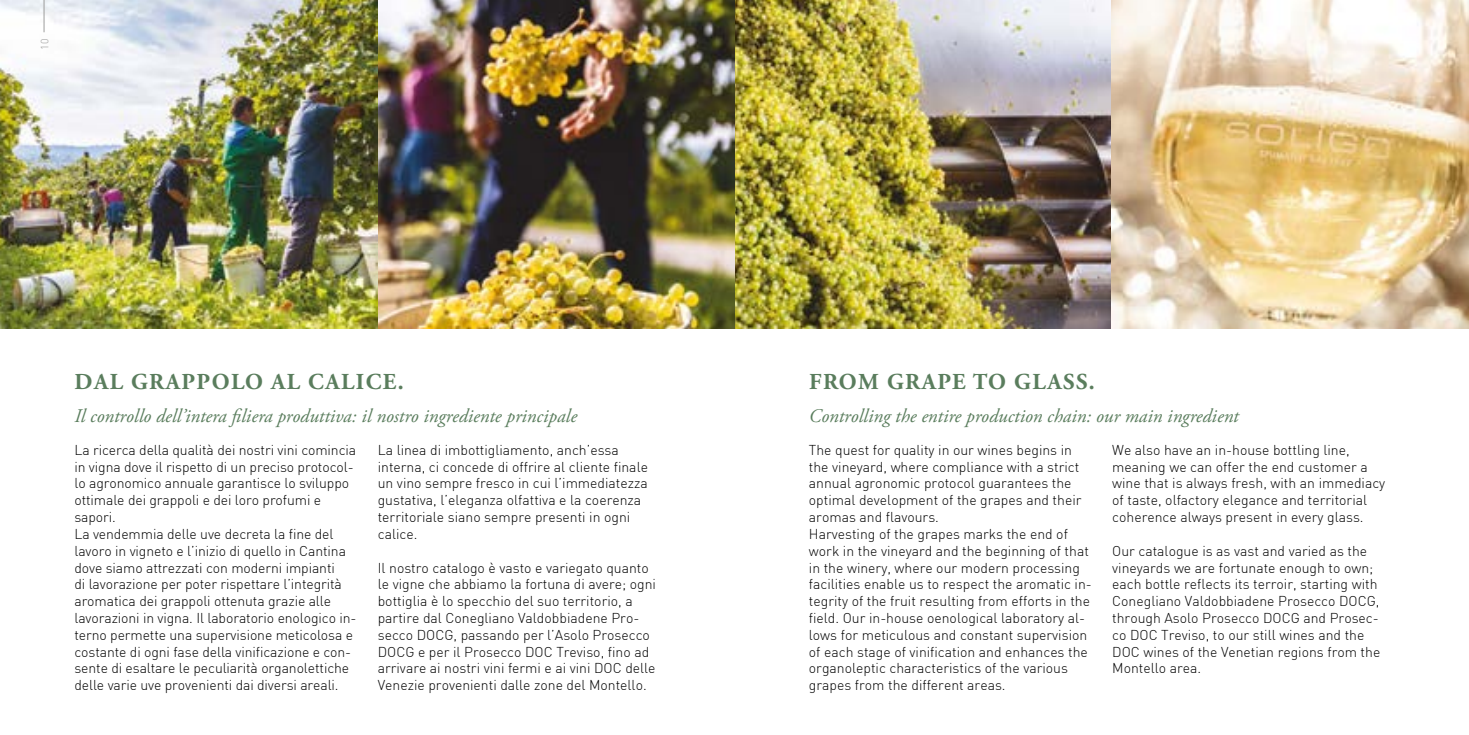
<style>
.page{position:relative;width:1469px;height:735px;background:#fff}
.page>*{position:absolute;margin:0;border:0;box-sizing:border-box;transform-origin:0 0}
.t1{font:700 22.75px "Adobe Garamond Pro";letter-spacing:.065em;color:#5a7d5d}
.t2{font:italic 19.25px "Adobe Garamond Pro";color:#5a7d5d}
.t3{font:300 14px/16.8px "DIN";color:#000}
.t4{font:300 10.5px "DIN";color:#9d9d9c}
</style>
<div class="page">
<img style="left:0;top:0;width:1111px;height:328px">
<img style="left:1111px;top:0;width:357px;height:328px">
<hr style="left:44px;top:0;width:1px;height:32px;background:#9d9d9c">
<p class="t4" style="left:38px;top:50px;width:12px;rotate:-90deg">10</p>
<h1 class="t1" style="left:75px;top:368px;width:330px">DAL GRAPPOLO AL CALICE.</h1>
<h2 class="t2" style="left:74px;top:403px;width:504px">Il controllo dell’intera filiera produttiva: il nostro ingrediente principale</h2>
<p class="t3" style="left:74px;top:441px;width:283px">La ricerca della qualità dei nostri vini comincia in vigna dove il rispetto di un preciso protocol&shy;lo agronomico annuale garantisce lo sviluppo ottimale dei grappoli e dei loro profumi e sapori.<br>La vendemmia delle uve decreta la fine del lavoro in vigneto e l’inizio di quello in Cantina dove siamo attrezzati con moderni impianti<br>di lavorazione per poter rispettare l’integrità aromatica dei grappoli ottenuta grazie alle lavorazioni in vigna. Il laboratorio enologico in&shy;terno permette una supervisione meticolosa e costante di ogni fase della vinificazione e con&shy;sente di esaltare le peculiarità organolettiche delle varie uve provenienti dai diversi areali.</p>
<p class="t3" style="left:378px;top:441px;width:272px">La linea di imbottigliamento, anch’essa interna, ci concede di offrire al cliente finale un vino sempre fresco in cui l’immediatezza gustativa, l’eleganza olfattiva e la coerenza territoriale siano sempre presenti in ogni calice.</p>
<p class="t3" style="left:378px;top:558px;width:280px">Il nostro catalogo è vasto e variegato quanto le vigne che abbiamo la fortuna di avere; ogni bottiglia è lo specchio del suo territorio, a partire dal Conegliano Valdobbiadene Pro&shy;secco DOCG, passando per l’Asolo Prosecco DOCG e per il Prosecco DOC Treviso, fino ad arrivare ai nostri vini fermi e ai vini DOC delle Venezie provenienti dalle zone del Montello.</p>
<h1 class="t1" style="left:809px;top:368px;width:287px">FROM GRAPE TO GLASS.</h1>
<h2 class="t2" style="left:809px;top:403px;width:431px">Controlling the entire production chain: our main ingredient</h2>
<p class="t3" style="left:809px;top:441px;width:284px">The quest for quality in our wines begins in the vineyard, where compliance with a strict annual agronomic protocol guarantees the optimal development of the grapes and their aromas and flavours.<br>Harvesting of the grapes marks the end of work in the vineyard and the beginning of that in the winery, where our modern processing facilities enable us to respect the aromatic in&shy;tegrity of the fruit resulting from efforts in the field. Our in-house oenological laboratory al&shy;lows for meticulous and constant supervision of each stage of vinification and enhances the organoleptic characteristics of the various grapes from the different areas.</p>
<p class="t3" style="left:1112px;top:441px;width:274px">We also have an in-house bottling line, meaning we can offer the end customer a wine that is always fresh, with an immediacy of taste, olfactory elegance and territorial coherence always present in every glass.</p>
<p class="t3" style="left:1112px;top:542px;width:269px">Our catalogue is as vast and varied as the vineyards we are fortunate enough to own; each bottle reflects its terroir, starting with Conegliano Valdobbiadene Prosecco DOCG, through Asolo Prosecco DOCG and Prosec&shy;co DOC Treviso, to our still wines and the DOC wines of the Venetian regions from the Montello area.</p>
</div>
